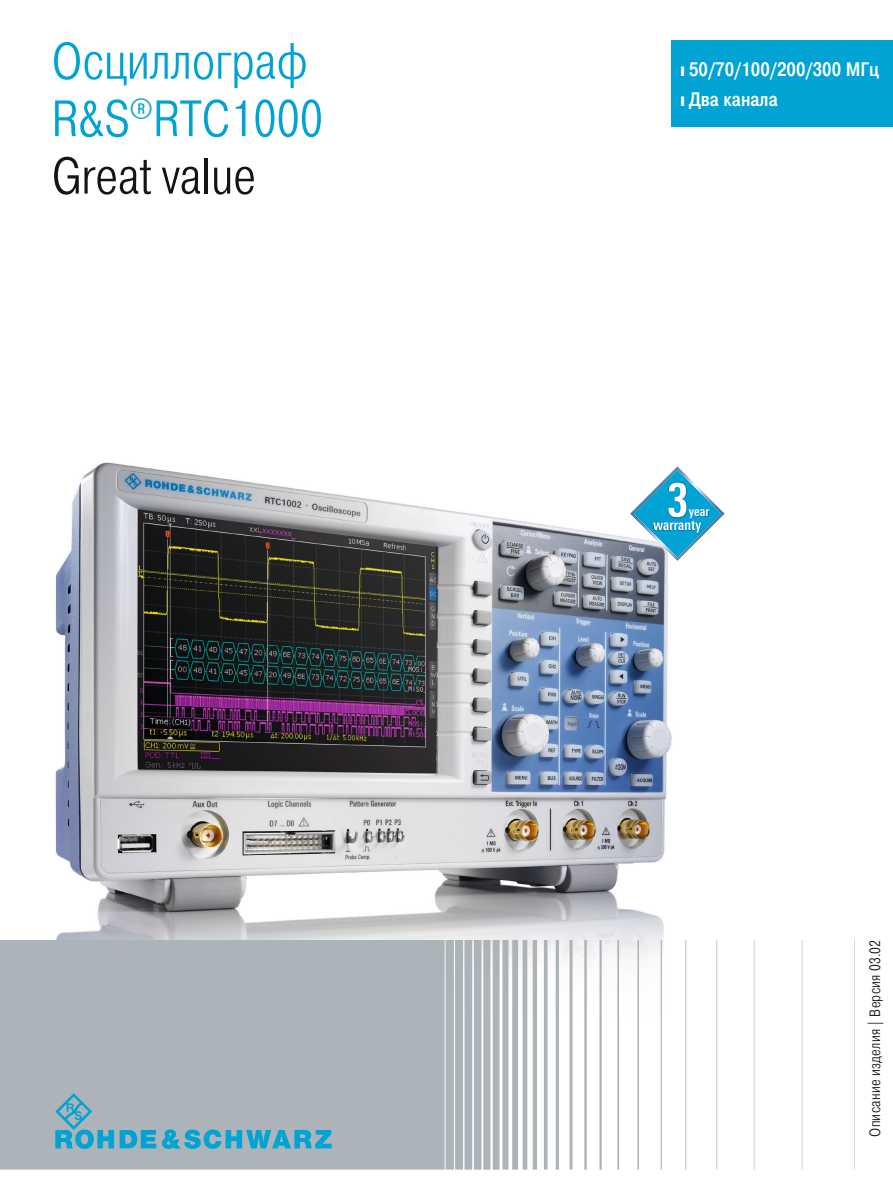
<style>
.page{position:relative;width:893px;height:1191px;background:#fff}
.page>*{position:absolute;margin:0;border:0;box-sizing:border-box;transform-origin:0 0}
.t1{font:300 51px/57.4px "Pragmatica Cond";color:#00a3d3}
.t2{font:500 19.5px/30px "Pragmatica Cond";color:#fff}
.t3{font:300 15px "Pragmatica Cond";letter-spacing:.015em;color:#131413}
.t4{font:700 13.35px "Linotype Univers 620 Cn";color:#fff}
.s1{color:#131413}
.s2{font-family:"Linotype Univers 330";font-weight:300}
</style>
<div class="page">
<img style="left:55px;top:462px;width:617px;height:478px">
<svg style="left:0;top:940px;width:855px;height:229px;fill:#acb4b9"></svg>
<svg style="left:120px;top:1130px;width:36px;height:18px"></svg>
<svg style="left:55px;top:1093px;width:59px;height:56px;background:#74aec1"></svg>
<svg style="left:162px;top:1129px;width:170px;height:20px;background:#4faac6"></svg>
<div style="left:671px;top:40px;width:222px;height:87px;background:#00a3d3"></div>
<svg style="left:630px;top:466px;width:94px;height:95px"></svg>
<img style="left:688px;top:505px;width:22px;height:15px">
<p class="t1" style="left:51px;top:33px;width:273px">Осциллограф<br>R&amp;S<sup>®</sup>RTC1000<br><span class="s1">Great value</span></p>
<p class="t2" style="left:681px;top:54px;width:200px"><span class="s2">❙</span> 50/70/100/200/300 МГц <span class="s2">❙</span> Два канала</p>
<p class="t4" style="left:689px;top:504px;width:22px">year</p>
<p class="t3" style="left:866px;top:1136px;width:198px;rotate:-90deg">Описание изделия | Версия 03.02</p>
</div>
